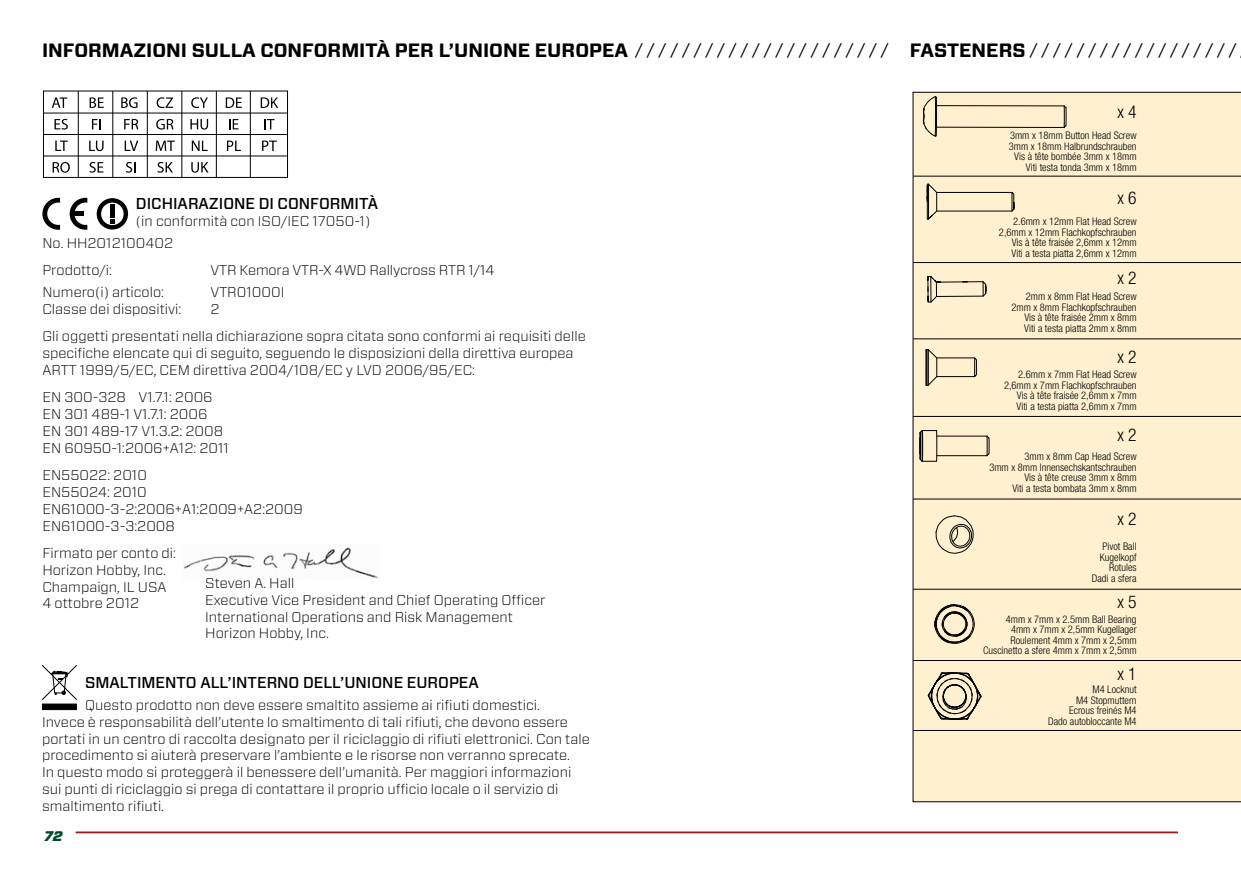
<style>
.page{position:relative;width:1241px;height:874px;background:#fff}
.page>*{position:absolute;margin:0;border:0;box-sizing:border-box;transform-origin:0 0}
.t1{font:700 19.25px "Forza";color:#000}
.t2{font:300 condensed 17.5px "Helvetica Neue LT Std";color:#000}
.t3{font:16.62px "Forza";color:#000}
.t4{font:500 15.75px "Forza";color:#000}
.t5{font:300 14px/16.8px "Forza";color:#000}
.t6{font:italic 900 14px "Forza";color:#004a26}
.t7{font:300 condensed 10.5px/10.5px "Helvetica Neue LT Std";color:#010101;text-align:right}
.t8{font:300 condensed 10.5px/10.5px "Helvetica Neue LT Std";color:#010201;text-align:right}
</style>
<div class="page">
<hr style="left:76px;top:831px;width:1101px;height:1px;background:#9c171a">
<svg style="left:42px;top:198px;width:18px;height:32px"></svg>
<svg style="left:70px;top:198px;width:17px;height:32px"></svg>
<svg style="left:97px;top:198px;width:31px;height:31px"></svg>
<img style="left:183px;top:547px;width:196px;height:32px">
<hr style="left:78px;top:91px;width:1px;height:86px;background:#000">
<hr style="left:112px;top:91px;width:1px;height:86px;background:#000">
<hr style="left:147px;top:91px;width:1px;height:86px;background:#000">
<hr style="left:181px;top:91px;width:1px;height:86px;background:#000">
<hr style="left:216px;top:91px;width:1px;height:86px;background:#000">
<hr style="left:250px;top:91px;width:1px;height:86px;background:#000">
<hr style="left:43px;top:113px;width:244px;height:1px;background:#000">
<hr style="left:43px;top:134px;width:244px;height:1px;background:#000">
<hr style="left:43px;top:155px;width:244px;height:1px;background:#000">
<svg style="left:52px;top:97px;width:15px;height:11px"></svg>
<svg style="left:90px;top:97px;width:14px;height:11px"></svg>
<svg style="left:121px;top:97px;width:16px;height:11px"></svg>
<svg style="left:157px;top:97px;width:16px;height:11px"></svg>
<svg style="left:191px;top:97px;width:17px;height:11px"></svg>
<svg style="left:226px;top:97px;width:16px;height:11px"></svg>
<svg style="left:261px;top:97px;width:17px;height:11px"></svg>
<svg style="left:54px;top:119px;width:14px;height:10px"></svg>
<svg style="left:92px;top:119px;width:9px;height:10px"></svg>
<svg style="left:124px;top:119px;width:14px;height:10px"></svg>
<svg style="left:156px;top:119px;width:17px;height:10px"></svg>
<svg style="left:190px;top:119px;width:18px;height:10px"></svg>
<svg style="left:229px;top:119px;width:9px;height:10px"></svg>
<svg style="left:264px;top:119px;width:10px;height:10px"></svg>
<svg style="left:55px;top:140px;width:13px;height:11px"></svg>
<svg style="left:89px;top:140px;width:14px;height:11px"></svg>
<svg style="left:125px;top:140px;width:13px;height:11px"></svg>
<svg style="left:156px;top:140px;width:19px;height:11px"></svg>
<svg style="left:192px;top:140px;width:16px;height:11px"></svg>
<svg style="left:227px;top:140px;width:14px;height:11px"></svg>
<svg style="left:262px;top:140px;width:15px;height:11px"></svg>
<svg style="left:53px;top:162px;width:17px;height:11px"></svg>
<svg style="left:89px;top:162px;width:14px;height:11px"></svg>
<svg style="left:126px;top:162px;width:9px;height:11px"></svg>
<svg style="left:157px;top:162px;width:16px;height:11px"></svg>
<svg style="left:191px;top:162px;width:17px;height:11px"></svg>
<div style="left:43px;top:91px;width:245px;height:87px;border:1px solid #000"></div>
<svg style="left:42px;top:703px;width:34px;height:6px"></svg>
<svg style="left:42px;top:665px;width:35px;height:35px"></svg>
<div style="left:912px;top:92px;width:328px;height:709px;background:#fff1d0"></div>
<hr style="left:913px;top:176px;width:327px;height:1px;background:#000">
<hr style="left:913px;top:262px;width:327px;height:1px;background:#000">
<hr style="left:913px;top:338px;width:327px;height:1px;background:#000">
<hr style="left:913px;top:416px;width:327px;height:1px;background:#000">
<hr style="left:913px;top:498px;width:327px;height:1px;background:#000">
<hr style="left:913px;top:588px;width:327px;height:1px;background:#000">
<hr style="left:913px;top:659px;width:327px;height:1px;background:#000">
<hr style="left:913px;top:729px;width:327px;height:1px;background:#000">
<svg style="left:1063px;top:105px;width:3px;height:24px"></svg>
<hr style="left:936px;top:127px;width:127px;height:1px;background:#010201">
<hr style="left:936px;top:105px;width:127px;height:1px;background:#010201">
<svg style="left:922px;top:96px;width:92px;height:207px;background:#f3e6c6"></svg>
<svg style="left:925px;top:348px;width:51px;height:38px;background:#ddd1b5"></svg>
<svg style="left:935px;top:515px;width:38px;height:53px;background:#ded2b5"></svg>
<svg style="left:912px;top:603px;width:78px;height:176px;background:#e3d7ba"></svg>
<svg style="left:985px;top:435px;width:4px;height:21px"></svg>
<hr style="left:936px;top:435px;width:50px;height:1px;background:#000">
<hr style="left:936px;top:455px;width:50px;height:1px;background:#000">
<svg style="left:919px;top:429px;width:18px;height:33px"></svg>
<h1 class="t1" style="left:42px;top:38px;width:90px">IN FORMAZIONI</h1>
<h1 class="t1" style="left:192px;top:38px;width:276px">SULLA CON FOR MITÀ PER L’UNIONE</h1>
<h1 class="t1" style="left:534px;top:38px;width:81px">EUROPEA</h1>
<p class="t3" style="left:635px;top:38px;width:255px">/ / / / / / / / / / / / / / / / / / / / / /</p>
<p class="t4" style="left:136px;top:193px;width:243px">DICHIARAZIONE DI CONFORMITÀ</p>
<p class="t5" style="left:42px;top:209px;width:329px;line-height:22.1px;text-indent:93px">(in conformità con ISO/IEC 17050-1)<br>No. HH2012100402</p>
<p class="t5" style="left:42px;top:261px;width:71px">Prodotto/i:</p>
<p class="t5" style="left:210px;top:261px;width:285px">VTR Kemora VTR-X 4WD Rallycross RTR 1/14</p>
<p class="t5" style="left:42px;top:283px;width:123px">Numero(i) articolo:</p>
<p class="t5" style="left:210px;top:283px;width:75px">VTR01000I</p>
<p class="t5" style="left:42px;top:300px;width:140px">Classe dei dispositivi:</p>
<p class="t5" style="left:42px;top:295px;width:545px;line-height:27.3px;text-indent:168px">2<br>Gli oggetti presentati nella dichiarazione sopra citata sono conformi ai requisiti delle</p>
<p class="t5" style="left:42px;top:344px;width:532px">specifiche elencate qui di seguito, seguendo le disposizioni della direttiva europea<br>ARTT 1999/5/EC, CEM direttiva 2004/108/EC y LVD 2006/95/EC:</p>
<p class="t5" style="left:42px;top:388px;width:188px">EN 300-328 V1.7.1: 2006<br>EN 301 489-1 V1.7.1: 2006<br>EN 301 489-17 V1.3.2: 2008<br>EN 60950-1:2006+A12: 2011</p>
<p class="t5" style="left:42px;top:466px;width:262px">EN55022: 2010<br>EN55024: 2010<br>EN61000-3-2:2006+A1:2009+A2:2009<br>EN61000-3-3:2008</p>
<p class="t5" style="left:42px;top:544px;width:135px">Firmato per conto di:<br>Horizon Hobby, Inc.<br>Champaign, IL USA<br>4 ottobre 2012</p>
<p class="t5" style="left:205px;top:574px;width:342px">Steven A. Hall<br>Executive Vice President and Chief Operating Officer International Operations and Risk Management Horizon Hobby, Inc.</p>
<p class="t4" style="left:85px;top:671px;width:395px">SMALTIMENTO ALL’INTERNO DELL’U NIONE EUROPEA</p>
<p class="t5" style="left:42px;top:696px;width:549px;text-indent:43px">Questo prodotto non deve essere smaltito assieme ai rifiuti domestici.<br>Invece è responsabilità dell’utente lo smaltimento di tali rifiuti, che devono essere portati in un centro di raccolta designato per il riciclaggio di rifiuti elettronici. Con tale procedimento si aiuterà preservare l’ambiente e le risorse non verranno sprecate.<br>In questo modo si proteggerà il benessere dell’umanità. Per maggiori informazioni sui punti di riciclaggio si prega di contattare il proprio ufficio locale o il servizio di smaltimento rifiuti.</p>
<p class="t6" style="left:44px;top:826px;width:20px">72</p>
<h1 class="t1" style="left:909px;top:38px;width:25px">FASTENERS</h1>
<p class="t3" style="left:1030px;top:38px;width:208px">/ / / / / / / / / / / / / / / / / /</p>
<p class="t2" style="left:1117px;top:101px;width:21px">x 4</p>
<p class="t7" style="left:1008px;top:130px;width:129px">3mm x 18mm Button Head Screw<br>3mm x 18mm Halbrundschrauben<br>Vis à tête bombée 3mm x 18mm<br>Viti testa tonda 3mm x 18mm</p>
<p class="t2" style="left:1117px;top:187px;width:21px">x 6</p>
<p class="t7" style="left:998px;top:216px;width:139px">2.6mm x 12mm Flat Head Screw<br>2,6mm x 12mm Flachkopfschrauben<br>Vis à tête fraisée 2,6mm x 12mm<br>Viti a testa piatta 2,6mm x 12mm</p>
<p class="t2" style="left:1117px;top:267px;width:21px">x 2</p>
<p class="t7" style="left:1011px;top:291px;width:126px">2mm x 8mm Flat Head Screw<br>2mm x 8mm Flachkopfschrauben<br>Vis à tête fraisée 2mm x 8mm<br>Viti a testa piatta 2mm x 8mm</p>
<p class="t2" style="left:1117px;top:346px;width:21px">x 2</p>
<p class="t7" style="left:1003px;top:369px;width:134px">2.6mm x 7mm Flat Head Screw<br>2,6mm x 7mm Flachkopfschrauben<br>Vis à tête fraisée 2,6mm x 7mm<br>Viti a testa piatta 2,6mm x 7mm</p>
<p class="t2" style="left:1117px;top:425px;width:21px">x 2</p>
<p class="t7" style="left:989px;top:451px;width:149px">3mm x 8mm Cap Head Screw<br>3mm x 8mm Innensechskantschrauben<br>Vis à tête creuse 3mm x 8mm<br>Viti a testa bombata 3mm x 8mm</p>
<p class="t2" style="left:1117px;top:508px;width:21px">x 2</p>
<p class="t7" style="left:1091px;top:541px;width:46px">Pivot Ball<br>Kugelkopf<br>Rotules<br>Dadi a sfera</p>
<p class="t2" style="left:1117px;top:591px;width:21px">x 5</p>
<p class="t8" style="left:983px;top:613px;width:155px">4mm x 7mm x 2.5mm Ball Bearing<br>4mm x 7mm x 2,5mm Kugellager<br>Roulement 4mm x 7mm x 2,5mm<br>Cuscinetto a sfere 4mm x 7mm x 2,5mm</p>
<p class="t2" style="left:1117px;top:663px;width:21px">x 1</p>
<p class="t8" style="left:1047px;top:683px;width:90px">M4 Locknut<br>M4 Stopmuttern<br>Ecrous freinés M4<br>Dado autobloccante M4</p>
</div>
